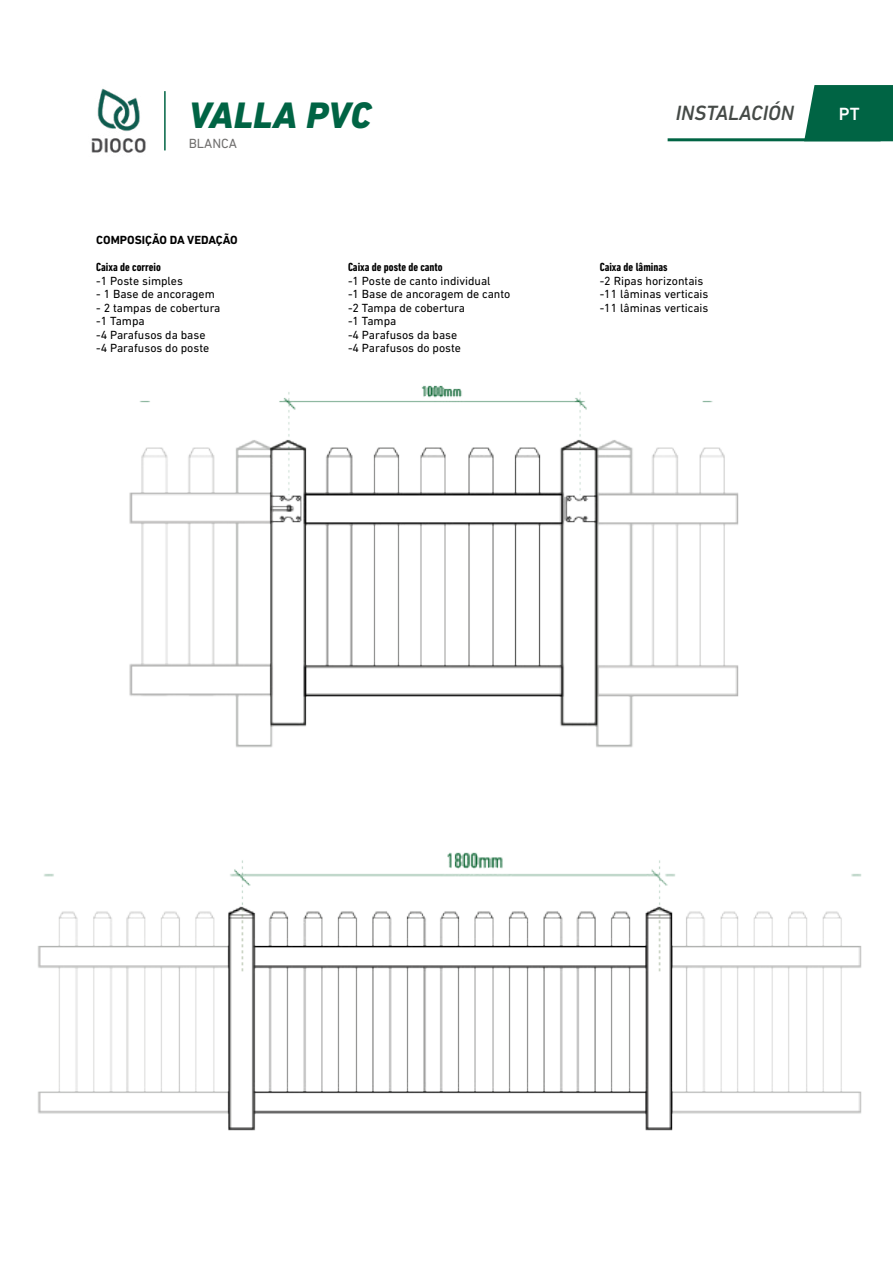
<style>
.page{position:relative;width:893px;height:1263px;background:#fff}
.page>*{position:absolute;margin:0;border:0;box-sizing:border-box;transform-origin:0 0}
.t1{font:italic 800 37.5px "DIN Next LT Pro";color:#006444}
.t2{font:italic 500 21px "DIN Next LT Pro";color:#454a47}
.t3{font:500 18px "DIN Next LT Pro";color:#fff}
.t4{font:13.5px "DIN Next LT Pro";color:#71706f}
.t5{font:12px/13.5px "DIN Next LT Pro";color:#000}
.t6{font:700 condensed 12px "DIN Next LT Pro";color:#000}
.t7{font:700 12px "DIN Next LT Pro";color:#000}
</style>
<div class="page">
<img style="left:38px;top:85px;width:855px;height:1046px">
<h1 class="t1" style="left:189px;top:93px;width:184px">VALLA PVC</h1>
<p class="t4" style="left:189px;top:136px;width:50px">BLANCA</p>
<p class="t7" style="left:96px;top:233px;width:143px">COMPOSIÇÃO DA VEDAÇÃO</p>
<p class="t6" style="left:96px;top:260px;width:66px">Caixa de correio</p>
<p class="t5" style="left:96px;top:274px;width:88px">-1 Poste simples</p>
<p class="t5" style="left:96px;top:287px;width:120px">- 1 Base de ancoragem</p>
<p class="t5" style="left:96px;top:301px;width:126px">- 2 tampas de cobertura -1 Tampa<br>-4 Parafusos da base<br>-4 Parafusos do poste</p>
<p class="t6" style="left:348px;top:260px;width:96px">Caixa de poste de canto</p>
<p class="t5" style="left:348px;top:274px;width:164px">-1 Poste de canto individual<br>-1 Base de ancoragem de canto -2 Tampa de cobertura<br>-1 Tampa<br>-4 Parafusos da base<br>-4 Parafusos do poste</p>
<h2 class="t2" style="left:676px;top:101px;width:119px">INSTALACIÓN</h2>
<h3 class="t3" style="left:839px;top:103px;width:22px">PT</h3>
<p class="t6" style="left:600px;top:260px;width:69px">Caixa de lâminas</p>
<p class="t5" style="left:600px;top:274px;width:110px">-2 Ripas horizontais -11 lâminas verticais -11 lâminas verticais</p>
</div>
